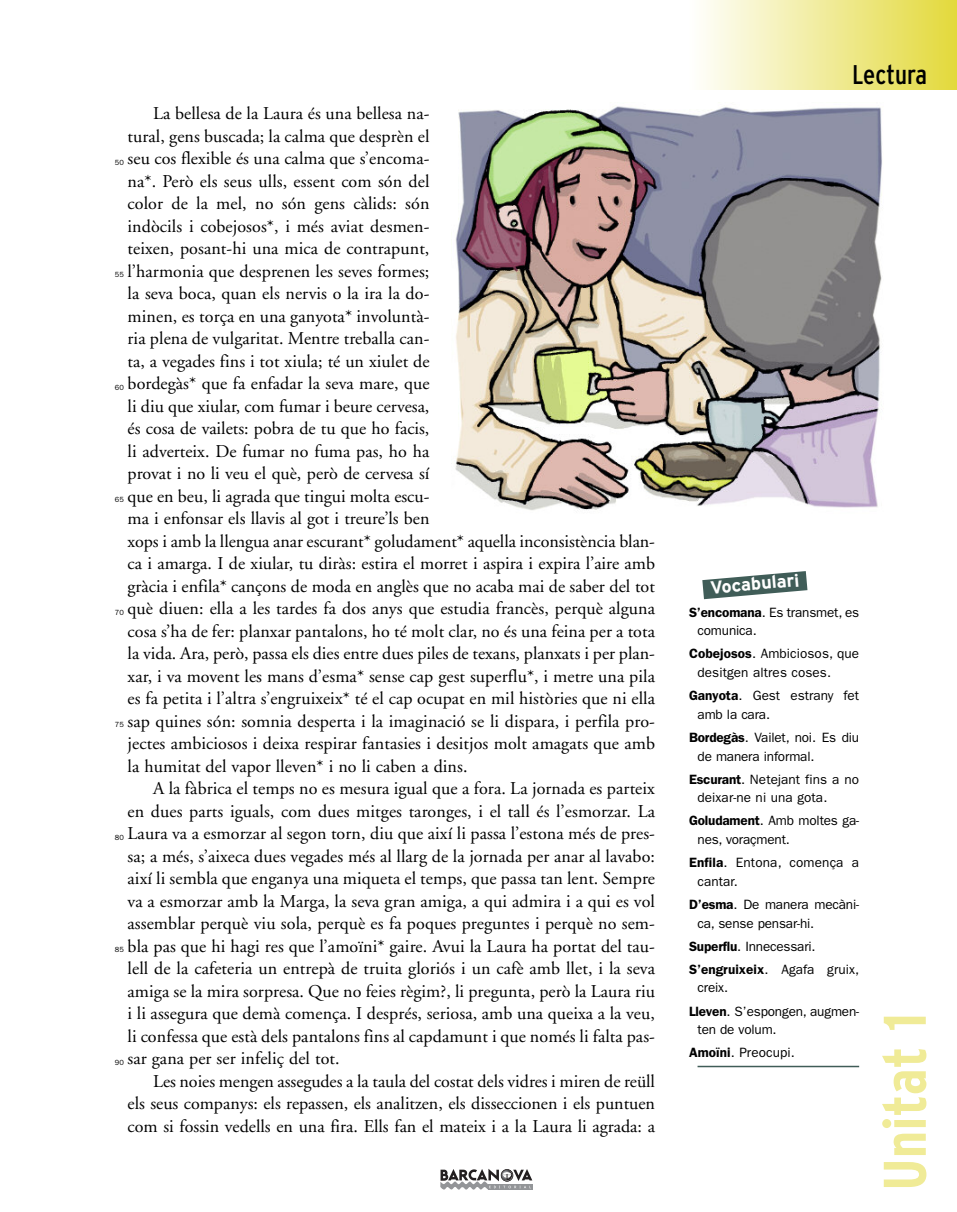
<style>
.page{position:relative;width:957px;height:1212px;background:#fff}
.page>*{position:absolute;margin:0;border:0;box-sizing:border-box;transform-origin:0 0}
.t1{font:700 condensed 60px "Interstate";color:#f0eb97}
.t2{font:condensed 27px "Interstate";letter-spacing:-.005em;color:#000}
.t3{font:18px/22.5px "Adobe Garamond";letter-spacing:.005em;color:#000;text-align:justify}
.t4{font:700 18px "Interstate";color:#fff}
.t5{font:13.5px/18.8px "Franklin Gothic";letter-spacing:-.01em;color:#000}
.t6{font:13.5px/18.8px "Franklin Gothic";letter-spacing:.01em;color:#000}
.t7{font:7.5px "Franklin Gothic";color:#000}
.s1{font-weight:600}
</style>
<div class="page">
<hr style="left:697px;top:1066px;width:162px;height:1px;background:#405d58">
<svg style="left:702px;top:571px;width:105px;height:28px"></svg>
<img style="left:455px;top:106px;width:427px;height:404px">
<div style="left:689px;top:0;width:268px;height:89px;background:linear-gradient(to right,#fffffe,#e3d93c)"></div>
<svg style="left:443px;top:1189px;width:89px;height:1px"></svg>
<svg style="left:440px;top:1169px;width:92px;height:20px"></svg>
<p class="t3" style="left:128px;top:104px;width:529px;text-align:left;text-indent:26px">La bellesa de la Laura és una bellesa na-<br>tural, gens buscada; la calma que desprèn el<br>seu cos flexible és una calma que s’encoma-<br>na*. Però els seus ulls, essent com són del<br>color de la mel, no són gens càlids: són<br>indòcils i cobejosos*, i més aviat desmen-<br>teixen, posant-hi una mica de contrapunt,<br>l’harmonia que desprenen les seves formes;<br>la seva boca, quan els nervis o la ira la do-<br>minen, es torça en una ganyota* involuntà-<br>ria plena de vulgaritat. Mentre treballa can-<br>ta, a vegades fins i tot xiula; té un xiulet de<br>bordegàs* que fa enfadar la seva mare, que<br>li diu que xiular, com fumar i beure cervesa,<br>és cosa de vailets: pobra de tu que ho facis,<br>li adverteix. De fumar no fuma pas, ho ha<br>provat i no li veu el què, però de cervesa sí<br>que en beu, li agrada que tingui molta escu-<br>ma i enfonsar els llavis al got i treure’ls ben<br>xops i amb la llengua anar escurant* goludament* aquella inconsistència blan&shy;ca i amarga. I de xiular, tu diràs: estira el morret i aspira i expira l’aire amb gràcia i enfila* cançons de moda en anglès que no acaba mai de saber del tot què diuen: ella a les tardes fa dos anys que estudia francès, perquè alguna cosa s’ha de fer: planxar pantalons, ho té molt clar, no és una feina per a tota la vida. Ara, però, passa els dies entre dues piles de texans, planxats i per plan&shy;xar, i va movent les mans d’esma* sense cap gest superflu*, i metre una pila es fa petita i l’altra s’engruixeix* té el cap ocupat en mil històries que ni ella sap quines són: somnia desperta i la imaginació se li dispara, i perfila pro&shy;jectes ambiciosos i deixa respirar fantasies i desitjos molt amagats que amb la humitat del vapor lleven* i no li caben a dins.</p>
<p class="t3" style="left:128px;top:779px;width:529px;text-indent:26px">A la fàbrica el temps no es mesura igual que a fora. La jornada es parteix en dues parts iguals, com dues mitges taronges, i el tall és l’esmorzar. La Laura va a esmorzar al segon torn, diu que així li passa l’estona més de pres&shy;sa; a més, s’aixeca dues vegades més al llarg de la jornada per anar al lavabo: així li sembla que enganya una miqueta el temps, que passa tan lent. Sempre va a esmorzar amb la Marga, la seva gran amiga, a qui admira i a qui es vol assemblar perquè viu sola, perquè es fa poques preguntes i perquè no sem&shy;bla pas que hi hagi res que l’amoïni* gaire. Avui la Laura ha portat del tau&shy;lell de la cafeteria un entrepà de truita gloriós i un cafè amb llet, i la seva amiga se la mira sorpresa. Que no feies règim?, li pregunta, però la Laura riu i li assegura que demà comença. I després, seriosa, amb una queixa a la veu, li confessa que està dels pantalons fins al capdamunt i que només li falta pas&shy;sar gana per ser infeliç del tot.</p>
<p class="t3" style="left:128px;top:1071px;width:529px;text-indent:26px">Les noies mengen assegudes a la taula del costat dels vidres i miren de reüll els seus companys: els repassen, els analitzen, els disseccionen i els puntuen com si fossin vedells en una fira. Ells fan el mateix i a la Laura li agrada: a</p>
<p class="t7" style="left:115px;top:160px;width:10px">50</p>
<p class="t7" style="left:115px;top:272px;width:10px">55</p>
<p class="t7" style="left:115px;top:385px;width:10px">60</p>
<p class="t7" style="left:115px;top:497px;width:10px">65</p>
<p class="t7" style="left:115px;top:610px;width:10px">70</p>
<p class="t7" style="left:115px;top:722px;width:10px">75</p>
<p class="t7" style="left:115px;top:835px;width:10px">80</p>
<p class="t7" style="left:115px;top:947px;width:10px">85</p>
<p class="t7" style="left:115px;top:1060px;width:10px">90</p>
<h2 class="t2" style="left:852px;top:59px;width:76px">Lectura</h2>
<p class="t4" style="left:709px;top:577px;width:91px;rotate:-5deg">Vocabulari</p>
<p class="t5" style="left:697px;top:604px;width:163px;text-indent:-9px"><span class="s1">S’encomana</span>. Es transmet, es comunica.</p>
<p class="t5" style="left:697px;top:645px;width:163px;text-indent:-9px"><span class="s1">Cobejosos</span>. Ambiciosos, que desitgen altres coses.</p>
<p class="t5" style="left:697px;top:687px;width:163px;text-indent:-9px"><span class="s1">Ganyota</span>. Gest estrany fet amb la cara.</p>
<p class="t5" style="left:697px;top:729px;width:163px;text-indent:-9px"><span class="s1">Bordegàs</span>. Vailet, noi. Es diu de manera informal.</p>
<p class="t5" style="left:697px;top:771px;width:163px;text-indent:-9px"><span class="s1">Escurant</span>. Netejant fins a no deixar-ne ni una gota.</p>
<p class="t5" style="left:697px;top:812px;width:163px;text-indent:-9px"><span class="s1">Goludament</span>. Amb moltes ga&shy;nes, voraçment.</p>
<p class="t6" style="left:697px;top:854px;width:163px;text-indent:-9px"><span class="s1">Enfila</span>. Entona, comença a cantar.</p>
<p class="t5" style="left:697px;top:896px;width:163px;text-indent:-9px"><span class="s1">D’esma</span>. De manera mecàni&shy;ca, sense pensar-hi.</p>
<p class="t5" style="left:689px;top:936px;width:172px;line-height:23px"><span class="s1">Superflu</span>. Innecessari.<br><span class="s1">S’engruixeix</span>. Agafa gruix,</p>
<p class="t5" style="left:689px;top:977px;width:172px;line-height:23px;text-indent:9px">creix.<br><span class="s1">Lleven</span>. S’espongen, augmen-</p>
<p class="t5" style="left:689px;top:1019px;width:107px;line-height:23px;text-indent:9px">ten de volum.<br><span class="s1">Amoïni</span>. Preocupi.</p>
<h1 class="t1" style="left:870px;top:1191px;width:180px;rotate:-90deg">Unitat 1</h1>
</div>
